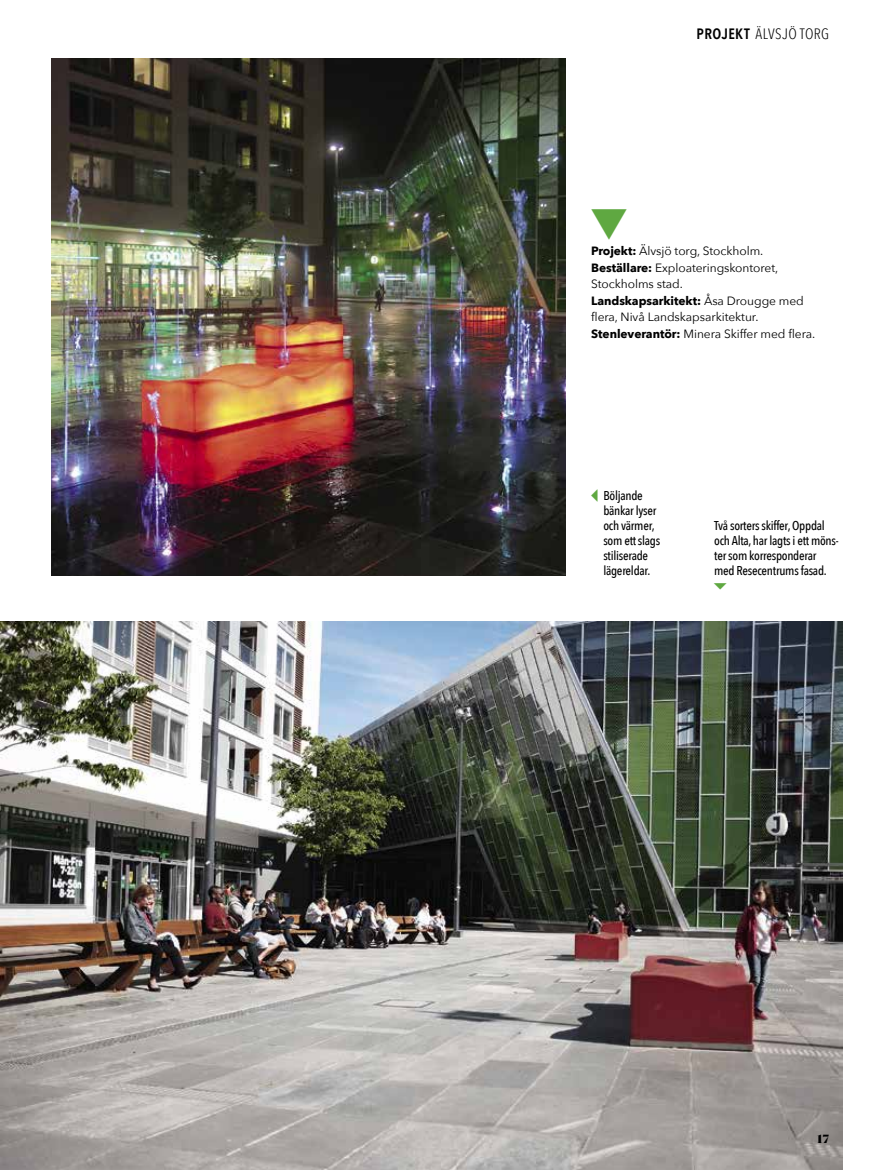
<style>
.page{position:relative;width:893px;height:1170px;background:#fff}
.page>*{position:absolute;margin:0;border:0;box-sizing:border-box;transform-origin:0 0}
.t1{font:300 condensed 15px "Avenir Next LT Pro";letter-spacing:.03em;color:#000}
.t2{font:500 12.75px/15px "Avenir Next Condensed";letter-spacing:-.02em;color:#000}
.t3{font:900 12.75px "Acta Display";color:#000}
.t4{font:12px/16.5px "Avenir Next";letter-spacing:-.005em;color:#000}
.s1{font-family:"Avenir Next Condensed";font-weight:600;font-stretch:normal}
.s2{font-weight:700}
</style>
<div class="page">
<img style="left:0;top:621px;width:842px;height:548px">
<img style="left:51px;top:59px;width:515px;height:516px">
<p class="t1" style="left:697px;top:25px;width:134px"><span class="s1">PROJEKT</span> ÄLVSJÖ TORG</p>
<p class="t4" style="left:591px;top:242px;width:226px"><span class="s2">Projekt:</span> Älvsjö torg, Stockholm.<br><span class="s2">Beställare:</span> Exploateringskontoret, Stockholms stad.<br><span class="s2">Landskapsarkitekt:</span> Åsa Drougge med flera, Nivå Landskapsarkitektur.<br><span class="s2">Stenleverantör:</span> Minera Skiffer med flera.</p>
<p class="t2" style="left:603px;top:488px;width:58px">Böljande bänkar lyser och värmer, som ett slags stiliserade lägereldar.</p>
<p class="t2" style="left:714px;top:518px;width:126px">Två sorters skiffer, Oppdal och Alta, har lagts i ett möns&shy;ter som korresponderar med Resecentrums fasad.</p>
<p class="t3" style="left:817px;top:1130px;width:13px">17</p>
</div>
